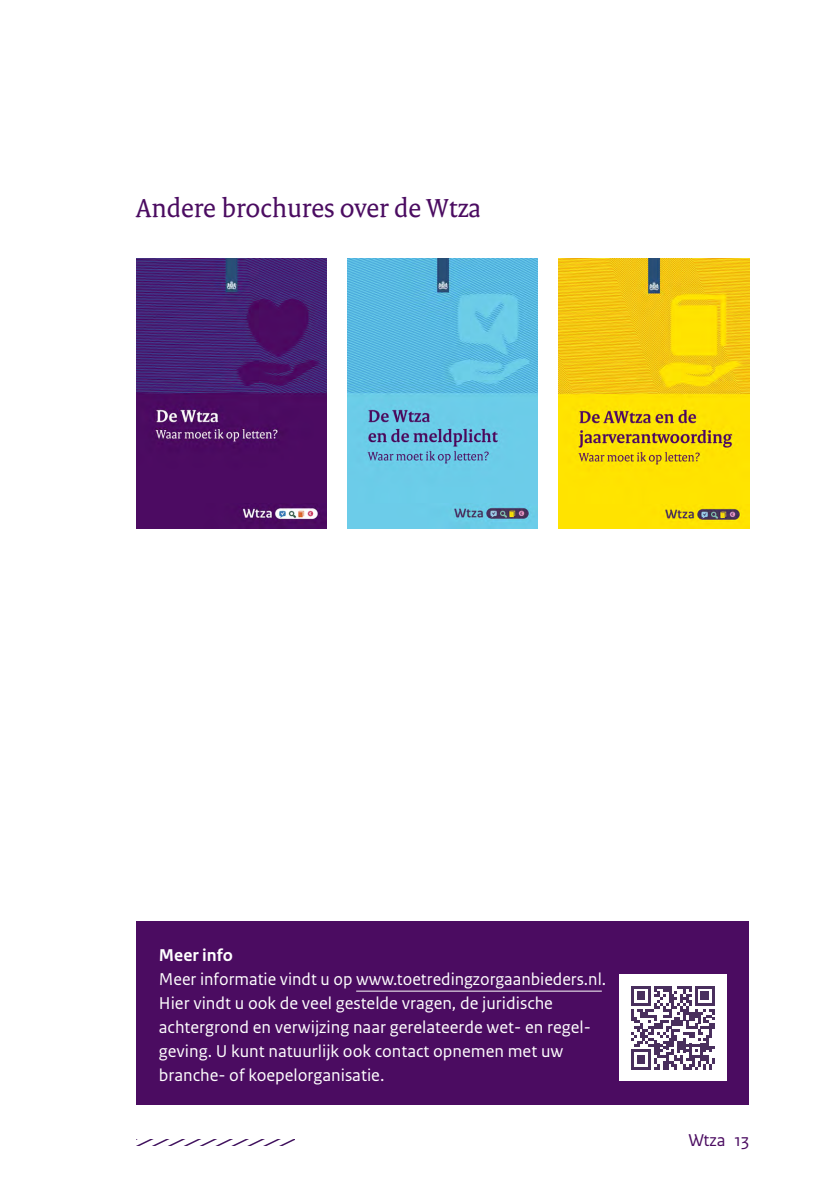
<style>
.page{position:relative;width:840px;height:1191px;background:#fff}
.page>*{position:absolute;margin:0;border:0;box-sizing:border-box;transform-origin:0 0}
.D_RO_Paragraafkop_Se{font:28px "Rijksoverheid Serif";color:#4b0c61}
.U_RO_Kader_Broodteks{font:18px/24px "Rijksoverheid Sans Text";color:#fff}
.T_RO_Kader_Subkop_h3{font:700 18px "Rijksoverheid Sans Text";color:#fff}
.t1{font:18px "Rijksoverheid Sans Text";color:#4b0c61}
</style>
<div class="page">
<div style="left:136px;top:921px;width:612px;height:184px;background:#4b0c61"></div>
<hr style="left:356px;top:990px;width:245px;height:1px;background:#fff">
<div style="left:619px;top:974px;width:107px;height:107px;background:#fff"></div>
<svg style="left:631px;top:986px;width:83px;height:83px"></svg>
<img style="left:136px;top:258px;width:190px;height:270px">
<img style="left:347px;top:258px;width:190px;height:270px">
<img style="left:558px;top:259px;width:190px;height:270px">
<svg style="left:138px;top:1140px;width:156px;height:5px"></svg>
<h2 class="D_RO_Paragraafkop_Se" style="left:136px;top:191px;width:346px">Andere brochures over de Wtza</h2>
<h3 class="T_RO_Kader_Subkop_h3" style="left:159px;top:945px;width:76px">Meer info</h3>
<p class="U_RO_Kader_Broodteks" style="left:159px;top:967px;width:448px">Meer informatie vindt u op www.toetredingzorgaanbieders.nl.<br>Hier vindt u ook de veel gestelde vragen, de juridische achtergrond en verwijzing naar gerelateerde wet- en regel&shy;geving. U kunt natuurlijk ook contact opnemen met uw branche- of koepelorganisatie.</p>
<p class="t1" style="left:688px;top:1129px;width:62px">Wtza 13</p>
</div>
